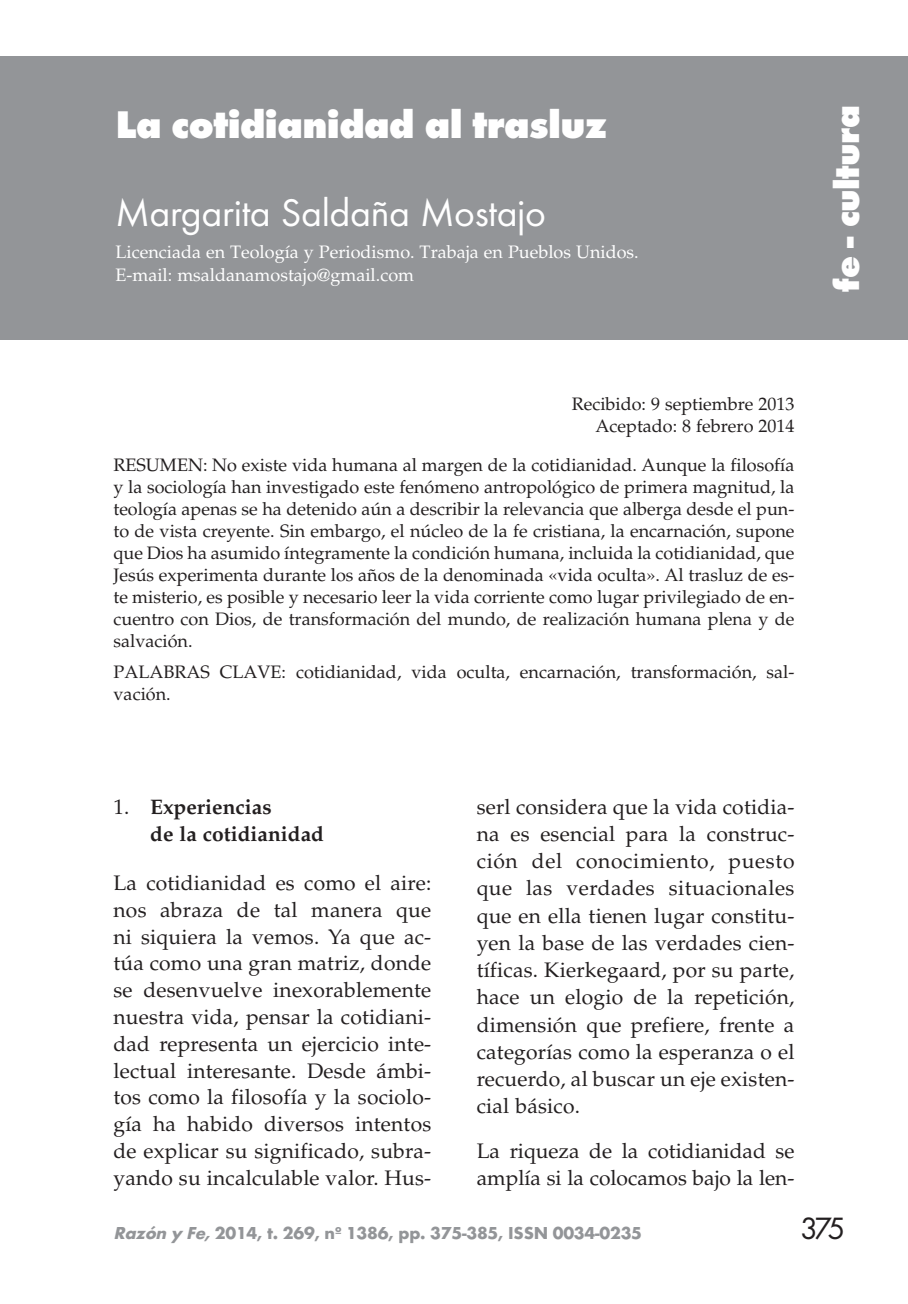
<style>
.page{position:relative;width:908px;height:1304px;background:#fff}
.page>*{position:absolute;margin:0;border:0;box-sizing:border-box;transform-origin:0 0}
.t1{font:800 40px "Futura T";letter-spacing:-.015em;color:#fff}
.t2{font:40px "Futura T";letter-spacing:-.01em;color:#fff}
.t3{font:800 36px "Futura T";letter-spacing:-.015em;color:#fff}
.t4{font:32px "Futura T";color:#231f20}
.t5{font:21px/27.2px "Palatino";letter-spacing:.01em;color:#231f20;text-align:justify}
.t6{font:700 21px/26.8px "Palatino";color:#231f20}
.t7{font:18px/22px "Palatino";color:#231f20;text-align:right}
.t8{font:18px/23px "Palatino";color:#fff}
.t9{font:700 18px "Futura T";letter-spacing:-.01em;color:#939598}
.s1{font-weight:400}
.s2{font-style:italic}
</style>
<div class="page">
<div style="left:0;top:57px;width:907px;height:283px;background:#939598"></div>
<p class="t1" style="left:115px;top:109px;width:493px">La cotidianidad al trasluz</p>
<p class="t2" style="left:115px;top:197px;width:432px">Margarita Saldaña Mostajo</p>
<p class="t8" style="left:115px;top:242px;width:524px">Licenciada en Teología y Periodismo. Trabaja en Pueblos Unidos.<br>E-mail: msaldanamostajo@gmail.com</p>
<p class="t3" style="left:832px;top:292px;width:188px;rotate:-90deg">fe - cultura</p>
<p class="t7" style="left:571px;top:395px;width:224px">Recibido: 9 septiembre 2013<br>Aceptado: 8 febrero 2014</p>
<p class="t7" style="left:113px;top:456px;width:682px;text-align:justify">RESUMEN: No existe vida humana al margen de la cotidianidad. Aunque la filosofía y la sociología han investigado este fenómeno antropológico de primera magnitud, la teología apenas se ha detenido aún a describir la relevancia que alberga desde el pun&shy;to de vista creyente. Sin embargo, el núcleo de la fe cristiana, la encarnación, supone que Dios ha asumido íntegramente la condición humana, incluida la cotidianidad, que Jesús experimenta durante los años de la denominada «vida oculta». Al trasluz de es&shy;te misterio, es posible y necesario leer la vida corriente como lugar privilegiado de en&shy;cuentro con Dios, de transformación del mundo, de realización humana plena y de salvación.</p>
<p class="t7" style="left:113px;top:663px;width:682px;text-align:left">PALABRAS CLAVE: cotidianidad, vida oculta, encarnación, transformación, sal&shy;vación.</p>
<p class="t6" style="left:150px;top:795px;width:175px;text-indent:-37px"><span class="s1">1.</span> Experiencias<br>de la cotidianidad</p>
<p class="t5" style="left:113px;top:872px;width:319px">La cotidianidad es como el aire: nos abraza de tal manera que ni siquiera la vemos. Ya que ac&shy;túa como una gran matriz, donde se desenvuelve inexorablemente nuestra vida, pensar la cotidiani&shy;dad representa un ejercicio inte&shy;lectual interesante. Desde ámbi&shy;tos como la filosofía y la sociolo&shy;gía ha habido diversos intentos de explicar su significado, subra&shy;yando su incalculable valor. Hus-</p>
<p class="t5" style="left:476px;top:795px;width:319px">serl considera que la vida cotidia&shy;na es esencial para la construc&shy;ción del conocimiento, puesto que las verdades situacionales que en ella tienen lugar constitu&shy;yen la base de las verdades cien&shy;tíficas. Kierkegaard, por su parte, hace un elogio de la repetición, dimensión que prefiere, frente a categorías como la esperanza o el recuerdo, al buscar un eje existen&shy;cial básico.</p>
<p class="t5" style="left:476px;top:1139px;width:319px">La riqueza de la cotidianidad se amplía si la colocamos bajo la len-</p>
<p class="t9" style="left:113px;top:1226px;width:530px"><span class="s2">Razón y Fe,</span>2014, t. 269, nº 1386, pp. 375-385, ISSN 0034-0235</p>
<p class="t4" style="left:799px;top:1216px;width:47px">375</p>
</div>
